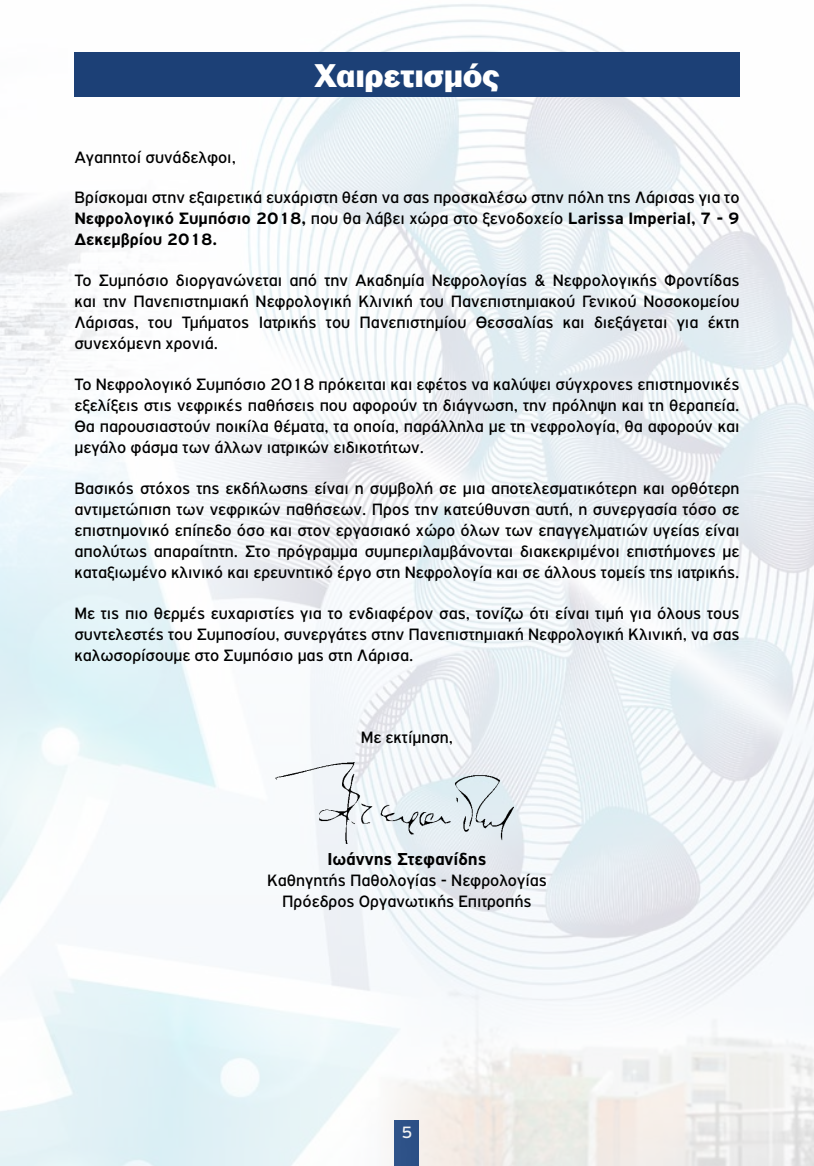
<style>
.page{position:relative;width:814px;height:1166px;background:#fff}
.page>*{position:absolute;margin:0;border:0;box-sizing:border-box;transform-origin:0 0}
.t1{font:900 31.5px "PF Franklin Gothic";letter-spacing:.005em;color:#fff}
.t2{font:700 18.38px "PF Highway Gothic";color:#000}
.t3{font:17.5px/21px "PF Highway Gothic";color:#000;text-align:justify}
.t4{font:17.5px "PF Highway Gothic";color:#fff}
.s1{font-weight:700}
</style>
<div class="page">
<img style="left:0;top:4px;width:814px;height:1162px">
<div style="left:74px;top:52px;width:665px;height:44px;background:#1c4076"></div>
<img style="left:273px;top:752px;width:265px;height:92px">
<h1 class="t1" style="left:314px;top:56px;width:187px">Χαιρετισμός</h1>
<p class="t3" style="left:74px;top:146px;width:163px">Αγαπητοί συνάδελφοι,</p>
<p class="t3" style="left:74px;top:187px;width:666px">Βρίσκομαι στην εξαιρετικά ευχάριστη θέση να σας προσκαλέσω στην πόλη της Λάρισας για το <span class="s1">Νεφρολογικό Συμπόσιο 2018,</span> που θα λάβει χώρα στο ξενοδοχείο <span class="s1">Larissa Imperial, 7 - 9<br>Δεκεμβρίου 2018.</span></p>
<p class="t3" style="left:74px;top:270px;width:666px">Το Συμπόσιο διοργανώνεται από την Ακαδημία Νεφρολογίας &amp; Νεφρολογικής Φροντίδας και την Πανεπιστημιακή Νεφρολογική Κλινική του Πανεπιστημιακού Γενικού Νοσοκομείου Λάρισας, του Τμήματος Ιατρικής του Πανεπιστημίου Θεσσαλίας και διεξάγεται για έκτη συνεχόμενη χρονιά.</p>
<p class="t3" style="left:74px;top:374px;width:666px">Το Νεφρολογικό Συμπόσιο 2018 πρόκειται και εφέτος να καλύψει σύγχρονες επιστημονικές εξελίξεις στις νεφρικές παθήσεις που αφορούν τη διάγνωση, την πρόληψη και τη θεραπεία.<br>Θα παρουσιαστούν ποικίλα θέματα, τα οποία, παράλληλα με τη νεφρολογία, θα αφορούν και μεγάλο φάσμα των άλλων ιατρικών ειδικοτήτων.</p>
<p class="t3" style="left:74px;top:478px;width:666px">Βασικός στόχος της εκδήλωσης είναι η συμβολή σε μια αποτελεσματικότερη και ορθότερη αντιμετώπιση των νεφρικών παθήσεων. Προς την κατεύθυνση αυτή, η συνεργασία τόσο σε επιστημονικό επίπεδο όσο και στον εργασιακό χώρο όλων των επαγγελματιών υγείας είναι απολύτως απαραίτητη. Στο πρόγραμμα συμπεριλαμβάνονται διακεκριμένοι επιστήμονες με καταξιωμένο κλινικό και ερευνητικό έργο στη Νεφρολογία και σε άλλους τομείς της ιατρικής.</p>
<p class="t3" style="left:74px;top:602px;width:666px">Με τις πιο θερμές ευχαριστίες για το ενδιαφέρον σας, τονίζω ότι είναι τιμή για όλους τους συντελεστές του Συμποσίου, συνεργάτες στην Πανεπιστημιακή Νεφρολογική Κλινική, να σας καλωσορίσουμε στο Συμπόσιο μας στη Λάρισα.</p>
<p class="t3" style="left:361px;top:726px;width:94px">Με εκτίμηση,</p>
<p class="t2" style="left:327px;top:849px;width:160px">Ιωάννης Στεφανίδης</p>
<p class="t3" style="left:267px;top:870px;width:281px;text-align:center">Καθηγητής Παθολογίας - Νεφρολογίας<br>Πρόεδρος Οργανωτικής Επιτροπής</p>
<p class="t4" style="left:401px;top:1123px;width:13px">5</p>
</div>
